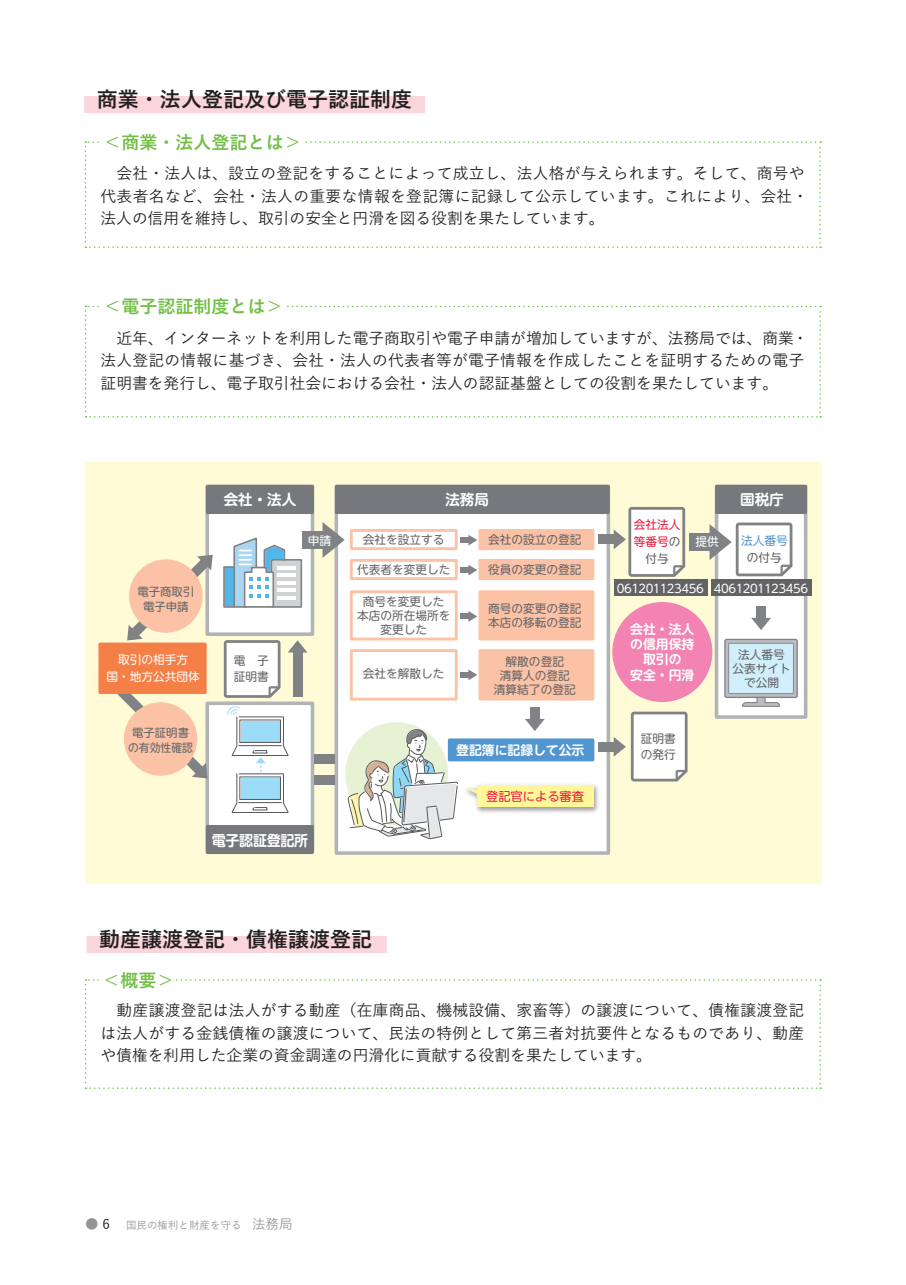
<style>
.page{position:relative;width:906px;height:1285px;background:#fff}
.page>*{position:absolute;margin:0;border:0;box-sizing:border-box;transform-origin:0 0}
.t1{font:700 21px "Yu Go";color:#231f20}
.t2{font:700 18px "Yu Go";color:#71bf44}
.t3{font:500 15.75px/22.5px "Yu Go";color:#231f20;text-align:justify}
.t4{font:500 15.75px/22.5px "Yu Go";letter-spacing:.02em;color:#231f20}
.t5{font:700 14.55px "UD Shin M Go Pr 6 N De";letter-spacing:-.015em;color:#fff}
.t6{font:700 12.75px/15.5px "UD Shin M Go Pr 6 N De";color:#fff;text-align:center}
.t7{font:12.3px "UD Shin M Go Pr 6 N";color:#ed1a3b}
.t8{font:11.7px/14px "UD Shin M Go Pr 6 N";color:#636366;text-align:center}
.t9{font:11.7px "UD Shin M Go Pr 6 N";letter-spacing:-.035em;color:#fff}
.t10{font:11.7px/16.8px "UD Shin M Go Pr 6 N";color:#fff;text-align:center}
.t11{font:11.7px/16.8px "UD Shin M Go Pr 6 N";color:#ed1a3b;text-align:center}
.t12{font:11.7px "UD Shin M Go Pr 6 N";color:#5296d1}
.t13{font:11.4px/15.5px "UD Shin M Go Pr 6 N";color:#636366;text-align:center}
.t14{font:500 10.5px "Yu Go";color:#939598}
.s1{color:#636366}
.s2{font-size:13.5px}
.s3{font-size:13.5px;color:#231f20}
</style>
<div class="page">
<svg style="left:85px;top:979px;width:736px;height:109px"></svg>
<div style="left:101px;top:969px;width:75px;height:20px;background:#fff"></div>
<div style="left:86px;top:935px;width:301px;height:17px;background:#fad6dc"></div>
<div style="left:85px;top:462px;width:736px;height:421px;background:#fffbd6"></div>
<div style="left:336px;top:486px;width:272px;height:366px;background:#fff"></div>
<div style="left:334px;top:484px;width:276px;height:370px;border:4px solid #b2b3b7"></div>
<div style="left:716px;top:486px;width:89px;height:231px;background:#fff"></div>
<div style="left:714px;top:484px;width:93px;height:234px;border:4px solid #b2b3b7"></div>
<div style="left:207px;top:486px;width:105px;height:148px;background:#fff"></div>
<div style="left:205px;top:484px;width:109px;height:152px;border:4px solid #b2b3b7"></div>
<div style="left:207px;top:703px;width:105px;height:148px;background:#fff"></div>
<div style="left:205px;top:701px;width:109px;height:151px;border:4px solid #b2b3b7"></div>
<div style="left:314px;top:753px;width:21px;height:10px;background:#808285"></div>
<div style="left:314px;top:775px;width:21px;height:10px;background:#808285"></div>
<div style="left:336px;top:486px;width:272px;height:26px;background:#76787b"></div>
<div style="left:335px;top:485px;width:275px;height:29px;border:3px solid #76787b"></div>
<div style="left:716px;top:486px;width:89px;height:26px;background:#76787b"></div>
<div style="left:715px;top:485px;width:92px;height:29px;border:3px solid #76787b"></div>
<div style="left:207px;top:486px;width:105px;height:26px;background:#76787b"></div>
<div style="left:206px;top:485px;width:108px;height:29px;border:3px solid #76787b"></div>
<div style="left:207px;top:826px;width:105px;height:26px;background:#76787b"></div>
<div style="left:206px;top:824px;width:108px;height:29px;border:3px solid #76787b"></div>
<div style="left:350px;top:529px;width:107px;height:21px;border:3px solid #fbc2a5"></div>
<div style="left:480px;top:530px;width:113px;height:18px;background:#fbc2a5"></div>
<div style="left:478px;top:529px;width:116px;height:21px;border:3px solid #fbc2a5"></div>
<svg style="left:468px;top:535px;width:9px;height:10px"></svg>
<div style="left:460px;top:537px;width:11px;height:5px;background:#808285"></div>
<div style="left:598px;top:534px;width:20px;height:10px;background:#808285"></div>
<svg style="left:613px;top:711px;width:74px;height:70px"></svg>
<div style="left:598px;top:741px;width:20px;height:10px;background:#808285"></div>
<svg style="left:525px;top:719px;width:20px;height:12px"></svg>
<div style="left:530px;top:706px;width:10px;height:17px;background:#808285"></div>
<svg style="left:288px;top:640px;width:19px;height:12px"></svg>
<div style="left:293px;top:647px;width:9px;height:50px;background:#808285"></div>
<svg style="left:127px;top:554px;width:86px;height:86px"></svg>
<svg style="left:164px;top:734px;width:43px;height:44px"></svg>
<svg style="left:116px;top:693px;width:41px;height:19px"></svg>
<svg style="left:751px;top:617px;width:20px;height:13px"></svg>
<div style="left:756px;top:605px;width:10px;height:17px;background:#808285"></div>
<div style="left:449px;top:739px;width:144px;height:20px;background:#5296d1"></div>
<div style="left:448px;top:738px;width:146px;height:23px;border:3px solid #5296d1"></div>
<div style="left:350px;top:559px;width:107px;height:21px;border:3px solid #fbc2a5"></div>
<div style="left:480px;top:560px;width:113px;height:18px;background:#fbc2a5"></div>
<div style="left:478px;top:559px;width:116px;height:21px;border:3px solid #fbc2a5"></div>
<svg style="left:468px;top:564px;width:9px;height:11px"></svg>
<div style="left:460px;top:567px;width:11px;height:5px;background:#808285"></div>
<div style="left:350px;top:590px;width:107px;height:50px;border:3px solid #fbc2a5"></div>
<div style="left:480px;top:591px;width:113px;height:48px;background:#fbc2a5"></div>
<div style="left:478px;top:590px;width:116px;height:50px;border:3px solid #fbc2a5"></div>
<svg style="left:468px;top:611px;width:9px;height:10px"></svg>
<div style="left:460px;top:613px;width:11px;height:6px;background:#808285"></div>
<div style="left:350px;top:649px;width:107px;height:51px;border:3px solid #fbc2a5"></div>
<svg style="left:224px;top:640px;width:56px;height:57px;background:#e9e9e9"></svg>
<svg style="left:613px;top:507px;width:72px;height:69px"></svg>
<div style="left:480px;top:650px;width:113px;height:49px;background:#fbc2a5"></div>
<div style="left:478px;top:649px;width:116px;height:51px;border:3px solid #fbc2a5"></div>
<div style="left:100px;top:644px;width:105px;height:48px;background:#f47f47"></div>
<div style="left:98px;top:642px;width:109px;height:51px;border:3px solid #f47f47"></div>
<svg style="left:468px;top:669px;width:9px;height:11px"></svg>
<div style="left:460px;top:672px;width:11px;height:5px;background:#808285"></div>
<div style="left:612px;top:602px;width:100px;height:100px;background:#f283b3;border-radius:50%"></div>
<div style="left:129px;top:559px;width:73px;height:73px;background:#fbc2a5;border-radius:50%"></div>
<div style="left:124px;top:702px;width:73px;height:73px;background:#fbc2a5;border-radius:50%"></div>
<svg style="left:709px;top:522px;width:83px;height:54px"></svg>
<div style="left:688px;top:533px;width:30px;height:18px;background:#808285"></div>
<svg style="left:322px;top:522px;width:23px;height:35px"></svg>
<div style="left:302px;top:531px;width:29px;height:17px;background:#808285"></div>
<svg style="left:347px;top:727px;width:111px;height:127px"></svg>
<img style="left:469px;top:784px;width:130px;height:29px">
<div style="left:477px;top:785px;width:117px;height:22px;background:#fff79a"></div>
<svg style="left:466px;top:788px;width:11px;height:7px"></svg>
<div style="left:613px;top:579px;width:94px;height:17px;background:#636366"></div>
<div style="left:711px;top:579px;width:100px;height:17px;background:#636366"></div>
<svg style="left:724px;top:638px;width:74px;height:68px;background:#c8dbe4"></svg>
<svg style="left:227px;top:705px;width:63px;height:108px"></svg>
<div style="left:225px;top:567px;width:8px;height:39px;background:#50b7e8"></div>
<div style="left:223px;top:566px;width:12px;height:41px;border:2px solid #808285"></div>
<svg style="left:232px;top:537px;width:71px;height:71px"></svg>
<hr style="left:277px;top:566px;width:19px;height:3px;background:#fff">
<hr style="left:277px;top:573px;width:19px;height:4px;background:#fff">
<hr style="left:277px;top:581px;width:19px;height:3px;background:#fff">
<hr style="left:277px;top:588px;width:19px;height:4px;background:#fff">
<hr style="left:277px;top:596px;width:19px;height:3px;background:#fff">
<svg style="left:85px;top:306px;width:736px;height:111px"></svg>
<div style="left:101px;top:293px;width:185px;height:26px;background:#fff"></div>
<svg style="left:85px;top:141px;width:736px;height:107px"></svg>
<div style="left:101px;top:132px;width:203px;height:21px;background:#fff"></div>
<div style="left:84px;top:96px;width:341px;height:17px;background:#fad6dc"></div>
<h1 class="t1" style="left:97px;top:87px;width:317px">商業・法人登記及び電子認証制度</h1>
<p class="t2" style="left:104px;top:133px;width:199px">＜商業・法人登記とは＞</p>
<p class="t4" style="left:100px;top:160px;width:709px">　会社・法人は、設立の登記をすることによって成立し、法人格が与えられます。そして、商号や代表者名など、会社・法人の重要な情報を登記簿に記録して公示しています。これにより、会社・法人の信用を維持し、取引の安全と円滑を図る役割を果たしています。</p>
<p class="t2" style="left:103px;top:296px;width:181px">＜電子認証制度とは＞</p>
<p class="t3" style="left:101px;top:325px;width:709px;text-align:left">　近年、インターネットを利用した電子商取引や電子申請が増加していますが、法務局では、商業・法人登記の情報に基づき、会社・法人の代表者等が電子情報を作成したことを証明するための電子証明書を発行し、電子取引社会における会社・法人の認証基盤としての役割を果たしています。</p>
<p class="t5" style="left:224px;top:487px;width:74px">会社・法人</p>
<p class="t5" style="left:445px;top:487px;width:45px">法務局</p>
<p class="t5" style="left:740px;top:487px;width:45px">国税庁</p>
<p class="t13" style="left:137px;top:582px;width:58px">電子商取引電子申請</p>
<p class="t10" style="left:106px;top:650px;width:95px">取引の相手方<br>国・地方公共団体</p>
<p class="t8" style="left:234px;top:651px;width:37px;line-height:16.8px;text-align:left">電　子証明書</p>
<p class="t11" style="left:633px;top:515px;width:48px">会社法人等番号<span class="s1">の付与</span></p>
<p class="t8" style="left:363px;top:532px;width:83px">会社を設立する</p>
<p class="t8" style="left:488px;top:532px;width:95px">会社の設立の登記</p>
<p class="t9" style="left:308px;top:530px;width:25px">申請</p>
<p class="t9" style="left:695px;top:532px;width:25px">提供</p>
<p class="t12" style="left:741px;top:530px;width:48px">法人番号</p>
<p class="t8" style="left:747px;top:549px;width:37px">の付与</p>
<p class="t8" style="left:357px;top:562px;width:95px">代表者を変更した</p>
<p class="t8" style="left:488px;top:562px;width:95px">役員の変更の登記</p>
<p class="t8" style="left:357px;top:593px;width:95px">商号を変更した本店の所在場所を変更した</p>
<p class="t8" style="left:488px;top:600px;width:95px;text-align:left">商号の変更の登記本店の移転の登記</p>
<p class="t8" style="left:363px;top:665px;width:83px">会社を解散した</p>
<p class="t9" style="left:617px;top:578px;width:193px">061201123456 4061201123456</p>
<p class="t6" style="left:630px;top:620px;width:66px">会社・法人の信用保持取引の<br>安全・円滑</p>
<p class="t8" style="left:732px;top:646px;width:60px">法人番号公表サイトで公開</p>
<p class="t8" style="left:494px;top:653px;width:83px">解散の登記<br>清算人の登記清算結了の登記</p>
<p class="t13" style="left:128px;top:723px;width:66px">電子証明書の有効性確認</p>
<p class="t6" style="left:456px;top:741px;width:130px">登記簿に記録して公示</p>
<p class="t8" style="left:641px;top:729px;width:37px;line-height:16.8px;text-align:left">証明書の発行</p>
<p class="t7" style="left:486px;top:786px;width:99px">登記官による審査</p>
<p class="t5" style="left:212px;top:827px;width:98px">電子認証登記所</p>
<h1 class="t1" style="left:99px;top:927px;width:274px">動産譲渡登記・債権譲渡登記</h1>
<p class="t2" style="left:102px;top:969px;width:73px">＜概要＞</p>
<p class="t3" style="left:101px;top:996px;width:705px">　動産譲渡登記は法人がする動産（在庫商品、機械設備、家畜等）の譲渡について、債権譲渡登記は法人がする金銭債権の譲渡について、民法の特例として第三者対抗要件となるものであり、動産や債権を利用した企業の資金調達の円滑化に貢献する役割を果たしています。</p>
<p class="t14" style="left:85px;top:1214px;width:209px"><span class="s2">●</span> <span class="s3">6</span> 国民の権利と財産を守る　<span class="s2">法務局</span></p>
</div>
